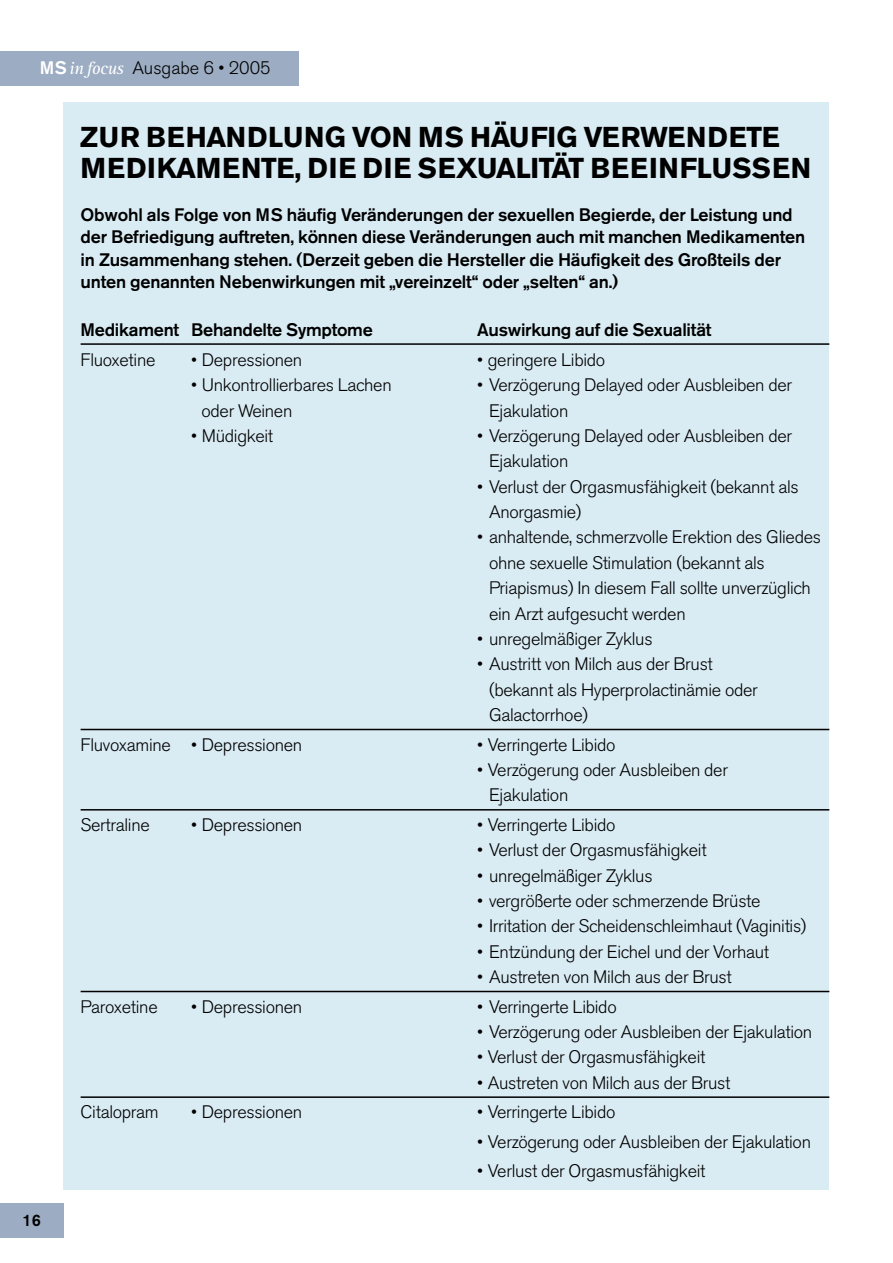
<style>
.page{position:relative;width:893px;height:1263px;background:#fff}
.page>*{position:absolute;margin:0;border:0;box-sizing:border-box;transform-origin:0 0}
.t1{font:700 28.5px/31.5px "Akzidenz Grotesk BE";letter-spacing:.02em;color:#000}
.t2{font:300 18px/25.3px "Akzidenz Grotesk BE";letter-spacing:-.02em;color:#000}
.t3{font:500 18px/22.5px "Akzidenz Grotesk BE";letter-spacing:-.01em;color:#000}
.t4{font:300 18px "Akzidenz Grotesk BE";color:#000}
.t5{font:500 16.5px "Akzidenz Grotesk BE";color:#000}
.s1{font-weight:500;color:#fff}
.s2{font-family:"Rotis Serif";font-weight:400;font-style:italic;color:#fff}
</style>
<div class="page">
<div style="left:0;top:1204px;width:64px;height:34px;background:#9cacc2"></div>
<div style="left:0;top:51px;width:299px;height:34px;background:#9cacc2"></div>
<div style="left:64px;top:113px;width:765px;height:1076px;background:#d9ebf3"></div>
<hr style="left:81px;top:343px;width:748px;height:2px;background:#000">
<hr style="left:81px;top:729px;width:748px;height:1px;background:#000">
<hr style="left:81px;top:809px;width:748px;height:2px;background:#000">
<hr style="left:81px;top:991px;width:748px;height:1px;background:#000">
<hr style="left:81px;top:1096px;width:748px;height:2px;background:#000">
<div style="left:64px;top:102px;width:765px;height:213px;background:#d9ebf3"></div>
<p class="t4" style="left:40px;top:61px;width:232px"><span class="s1">MS</span><span class="s2">in focus</span> Ausgabe 6 • 2005</p>
<h1 class="t1" style="left:81px;top:124px;width:732px">ZUR BEHANDLUNG VON MS HÄUFIG VERWENDETE<br>MEDIKAMENTE, DIE DIE SEXUALITÄT BEEINFLUSSEN</h1>
<p class="t3" style="left:81px;top:205px;width:726px">Obwohl als Folge von MS häufig Veränderungen der sexuellen Begierde, der Leistung und der Befriedigung auftreten, können diese Veränderungen auch mit manchen Medikamenten in Zusammenhang stehen. (Derzeit geben die Hersteller die Häufigkeit des Großteils der unten genannten Nebenwirkungen mit „vereinzelt“ oder „selten“ an.)</p>
<p class="t5" style="left:23px;top:1215px;width:20px">16</p>
<p class="t3" style="left:81px;top:320px;width:294px">Medikament Behandelte Symptome</p>
<p class="t3" style="left:477px;top:320px;width:236px">Auswirkung auf die Sexualität</p>
<p class="t2" style="left:81px;top:349px;width:76px">Fluoxetine</p>
<p class="t2" style="left:191px;top:349px;width:113px">• Depressionen</p>
<p class="t2" style="left:477px;top:349px;width:129px">• geringere Libido</p>
<p class="t2" style="left:191px;top:375px;width:202px">• Unkontrollierbares Lachen</p>
<p class="t2" style="left:477px;top:375px;width:316px">• Verzögerung Delayed oder Ausbleiben der</p>
<p class="t2" style="left:201px;top:400px;width:92px">oder Weinen</p>
<p class="t2" style="left:489px;top:400px;width:81px">Ejakulation</p>
<p class="t2" style="left:191px;top:425px;width:83px">• Müdigkeit</p>
<p class="t2" style="left:489px;top:425px;width:304px;text-indent:-12px">• Verzögerung Delayed oder Ausbleiben der<br>Ejakulation</p>
<p class="t2" style="left:489px;top:476px;width:311px;text-indent:-12px">• Verlust der Orgasmusfähigkeit (bekannt als<br>Anorgasmie)</p>
<p class="t2" style="left:489px;top:527px;width:333px;text-indent:-12px">• anhaltende, schmerzvolle Erektion des Gliedes ohne sexuelle Stimulation (bekannt als Priapismus) In diesem Fall sollte unverzüglich ein Arzt aufgesucht werden</p>
<p class="t2" style="left:477px;top:628px;width:177px">• unregelmäßiger Zyklus</p>
<p class="t2" style="left:489px;top:653px;width:270px;text-indent:-12px">• Austritt von Milch aus der Brust (bekannt als Hyperprolactinämie oder<br>Galactorrhoe)</p>
<p class="t2" style="left:81px;top:734px;width:223px">Fluvoxamine • Depressionen</p>
<p class="t2" style="left:477px;top:734px;width:140px">• Verringerte Libido</p>
<p class="t2" style="left:489px;top:759px;width:240px;text-indent:-12px">• Verzögerung oder Ausbleiben der<br>Ejakulation</p>
<p class="t2" style="left:81px;top:814px;width:71px">Sertraline</p>
<p class="t2" style="left:191px;top:814px;width:113px">• Depressionen</p>
<p class="t2" style="left:477px;top:814px;width:140px">• Verringerte Libido</p>
<p class="t2" style="left:477px;top:839px;width:231px">• Verlust der Orgasmusfähigkeit</p>
<p class="t2" style="left:477px;top:865px;width:177px">• unregelmäßiger Zyklus</p>
<p class="t2" style="left:477px;top:890px;width:285px">• vergrößerte oder schmerzende Brüste</p>
<p class="t2" style="left:477px;top:915px;width:331px">• Irritation der Scheidenschleimhaut (Vaginitis)</p>
<p class="t2" style="left:477px;top:941px;width:293px">• Entzündung der Eichel und der Vorhaut</p>
<p class="t2" style="left:477px;top:966px;width:256px">• Austreten von Milch aus der Brust</p>
<p class="t2" style="left:81px;top:996px;width:79px">Paroxetine</p>
<p class="t2" style="left:191px;top:996px;width:113px">• Depressionen</p>
<p class="t2" style="left:477px;top:996px;width:141px">• Verringerte Libido</p>
<p class="t2" style="left:477px;top:1021px;width:336px">• Verzögerung oder Ausbleiben der Ejakulation</p>
<p class="t2" style="left:477px;top:1047px;width:229px">• Verlust der Orgasmusfähigkeit</p>
<p class="t2" style="left:477px;top:1072px;width:255px">• Austreten von Milch aus der Brust</p>
<p class="t2" style="left:81px;top:1101px;width:80px">Citalopram</p>
<p class="t2" style="left:191px;top:1101px;width:113px">• Depressionen</p>
<p class="t2" style="left:477px;top:1101px;width:140px">• Verringerte Libido</p>
<p class="t2" style="left:477px;top:1131px;width:335px">• Verzögerung oder Ausbleiben der Ejakulation</p>
<p class="t2" style="left:477px;top:1161px;width:229px">• Verlust der Orgasmusfähigkeit</p>
</div>
